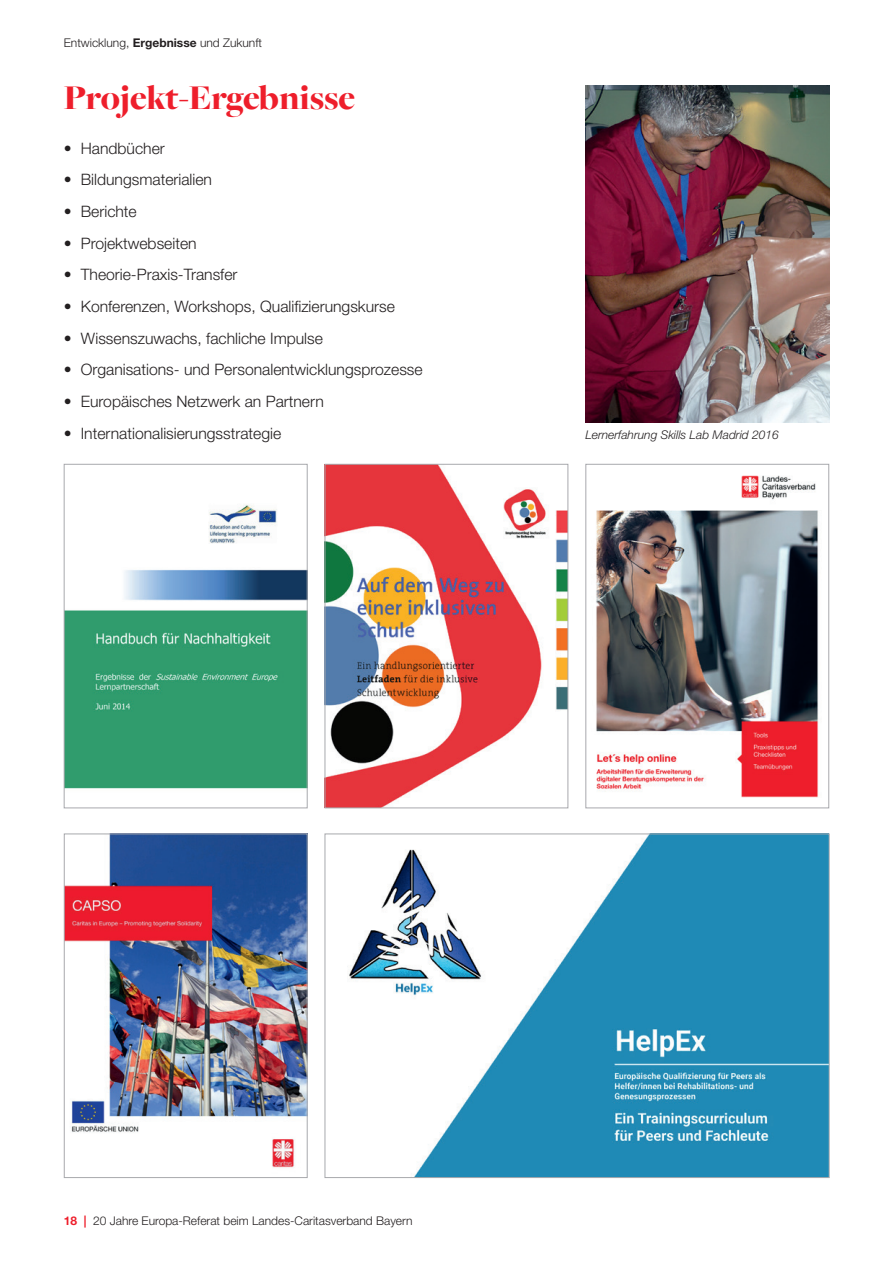
<style>
.page{position:relative;width:893px;height:1263px;background:#fff}
.page>*{position:absolute;margin:0;border:0;box-sizing:border-box;transform-origin:0 0}
.t1{font:900 36px "Freight Big Pro";letter-spacing:-.01em;color:#ee1e2b}
.t2{font:300 15.75px "Helvetica Neue LT Std";color:#231f20}
.t3{font:300 12px "Helvetica Neue LT Std";color:#231f20}
.t4{font:italic 300 12px "Helvetica Neue LT Std";color:#231f20}
.s1{font-weight:700}
.s2{font-weight:700;color:#ee1e2b}
</style>
<div class="page">
<img style="left:66px;top:835px;width:240px;height:333px">
<div style="left:64px;top:833px;width:244px;height:345px;border:1px solid #a8a9ad"></div>
<img style="left:596px;top:475px;width:223px;height:323px">
<div style="left:585px;top:464px;width:244px;height:344px;border:1px solid #a8a9ad"></div>
<img style="left:349px;top:835px;width:479px;height:341px">
<img style="left:327px;top:466px;width:239px;height:340px">
<div style="left:325px;top:464px;width:243px;height:344px;border:1px solid #a8a9ad"></div>
<img style="left:66px;top:505px;width:240px;height:284px">
<div style="left:64px;top:464px;width:244px;height:344px;border:1px solid #a8a9ad"></div>
<img style="left:586px;top:85px;width:244px;height:337px">
<p class="t3" style="left:64px;top:35px;width:200px">Entwicklung, <span class="s1">Ergebnisse</span> und Zukunft</p>
<h1 class="t1" style="left:64px;top:74px;width:293px">Projekt-Ergebnisse</h1>
<p class="t2" style="left:64px;top:138px;width:103px">• Handbücher</p>
<p class="t2" style="left:64px;top:170px;width:150px">• Bildungsmaterialien</p>
<p class="t2" style="left:64px;top:202px;width:75px">• Berichte</p>
<p class="t2" style="left:64px;top:233px;width:134px">• Projektwebseiten</p>
<p class="t2" style="left:64px;top:265px;width:175px">• Theorie-Praxis-Transfer</p>
<p class="t2" style="left:64px;top:297px;width:333px">• Konferenzen, Workshops, Qualifizierungskurse</p>
<p class="t2" style="left:64px;top:328px;width:261px">• Wissenszuwachs, fachliche Impulse</p>
<p class="t2" style="left:64px;top:360px;width:360px">• Organisations- und Personalentwicklungsprozesse</p>
<p class="t2" style="left:64px;top:392px;width:262px">• Europäisches Netzwerk an Partnern</p>
<p class="t2" style="left:64px;top:423px;width:219px">• Internationalisierungsstrategie</p>
<p class="t4" style="left:585px;top:428px;width:195px">Lernerfahrung Skills Lab Madrid 2016</p>
<p class="t3" style="left:64px;top:1213px;width:350px"><span class="s2">18 |</span> 20 Jahre Europa-Referat beim Landes-Caritasverband Bayern</p>
</div>
